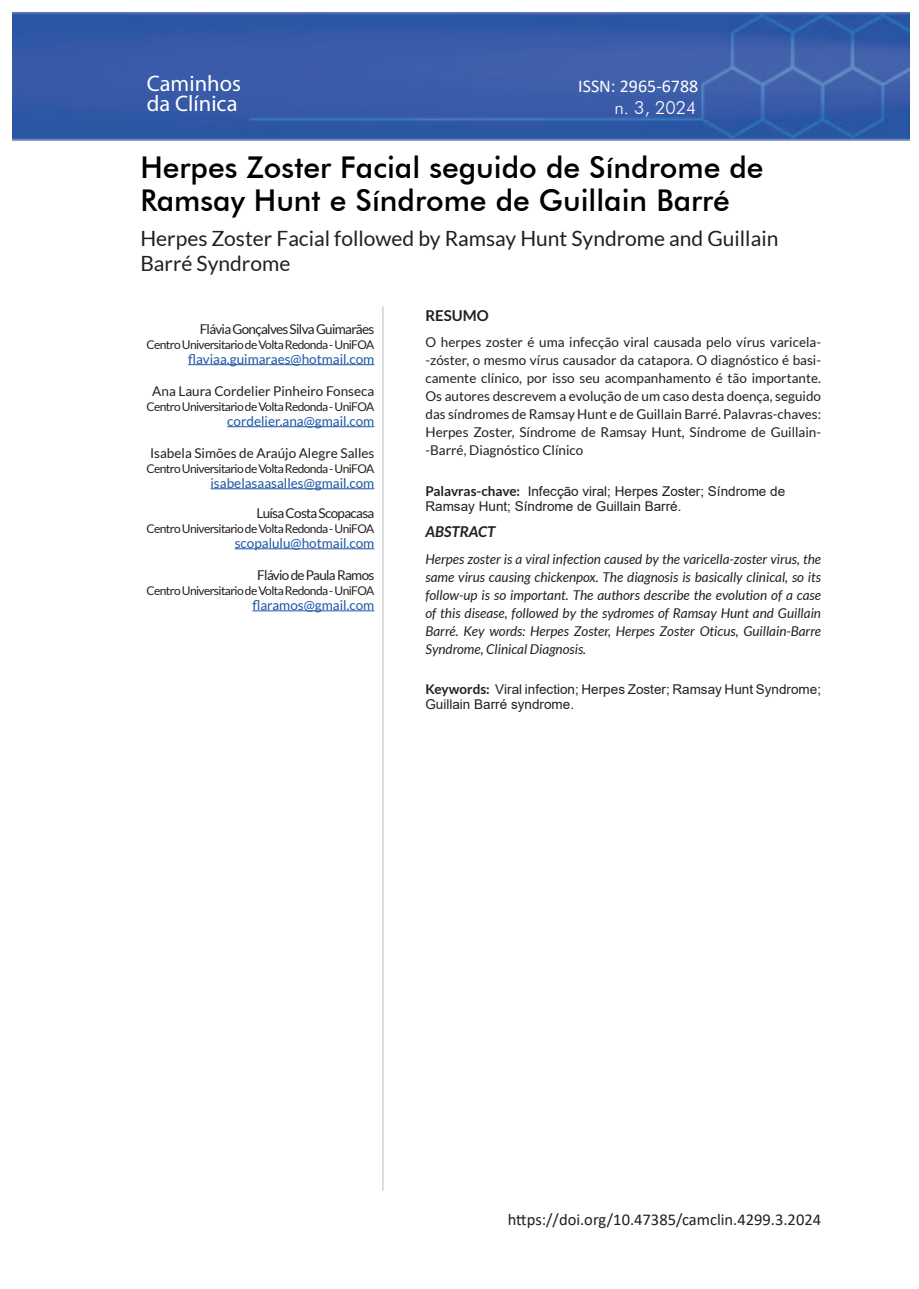
<style>
.page{position:relative;width:919px;height:1289px;background:#fff}
.page>*{position:absolute;margin:0;border:0;box-sizing:border-box;transform-origin:0 0}
.titulo-artigo-portugues{font:500 30px/33px "Futura BT";color:#000001}
.t1{font:22.5px/19.5px "Myriad Pro";color:#fff}
.titulo-artigo-ingles{font:21px/25.2px "Lato";color:#231f20}
.t2{font:18px "Calibri";color:#fff}
.t3{font:300 18px "Futura BT";color:#fff}
.t4{font:16.5px "Calibri";color:#231f20}
.palavras-chave{font:italic 700 15px "Lato";color:#231f20}
.titulo-resumo{font:700 15px "Lato";color:#231f20}
.resumo{font:13.5px/18px "Lato";color:#231f20;text-align:justify}
.abstract{font:italic 13.5px/18px "Lato";color:#231f20;text-align:justify}
.palavras-chave-2{font:13.5px/15px "Arial";color:#231f20}
.nome-autor{font:13.5px "Lato";color:#1e56a6}
.abstract-2{font:13.5px/15px "Arial";color:#231f20}
.nome-autor-2{font:13.5px "Lato";color:#231f20}
.dados-autor{font:13.5px "Lato";letter-spacing:-.05em;color:#231f20}
.email-autor-principal{font:13.5px "Lato";color:#1e56a6}
.nome-autor-3{font:13.5px "Lato";letter-spacing:-.05em;color:#231f20}
.email-autor{font:13.5px "Lato";color:#1e56a6}
.nome-autor-4{font:12px "Lato";letter-spacing:-.05em;color:#231f20}
.dados-autor-2{font:12px "Lato";letter-spacing:-.05em;color:#231f20}
.s1{font-family:"Lato";font-weight:700}
</style>
<div class="page">
<img style="left:13px;top:13px;width:896px;height:128px">
<hr style="left:382px;top:306px;width:1px;height:885px;background:#d1d2d4">
<hr style="left:188px;top:364px;width:186px;height:1px;background:#1e56a6">
<hr style="left:227px;top:426px;width:147px;height:1px;background:#1e56a6">
<hr style="left:210px;top:488px;width:164px;height:1px;background:#1e56a6">
<hr style="left:235px;top:548px;width:139px;height:1px;background:#1e56a6">
<hr style="left:252px;top:610px;width:122px;height:1px;background:#1e56a6">
<h2 class="t1" style="left:147px;top:73px;width:96px">Caminhos da Clínica</h2>
<h3 class="t2" style="left:578px;top:74px;width:122px">ISSN: 2965-6788</h3>
<h3 class="t3" style="left:614px;top:96px;width:83px">n. 3, 2024</h3>
<p class="titulo-artigo-portugues" style="left:140px;top:151px;width:624px">Herpes Zoster Facial seguido de Síndrome de<br>Ramsay Hunt e Síndrome de Guillain Barré</p>
<p class="titulo-artigo-ingles" style="left:140px;top:226px;width:639px">Herpes Zoster Facial followed by Ramsay Hunt Syndrome and Guillain<br>Barré Syndrome</p>
<p class="dados-autor" style="left:200px;top:321px;width:176px">Flávia Gonçalves Silva Guimarães</p>
<p class="dados-autor-2" style="left:147px;top:338px;width:229px">Centro Universitario de Volta Redonda - UniFOA</p>
<p class="nome-autor" style="left:188px;top:351px;width:188px">flaviaa.guimaraes@hotmail.com</p>
<p class="nome-autor-2" style="left:152px;top:383px;width:223px">Ana Laura Cordelier Pinheiro Fonseca</p>
<p class="nome-autor-4" style="left:147px;top:400px;width:229px">Centro Universitario de Volta Redonda - UniFOA</p>
<p class="nome-autor" style="left:227px;top:413px;width:149px">cordelier.ana@gmail.com</p>
<p class="nome-autor-2" style="left:150px;top:445px;width:226px">Isabela Simões de Araújo Alegre Salles</p>
<p class="nome-autor-4" style="left:147px;top:462px;width:229px">Centro Universitario de Volta Redonda - UniFOA</p>
<p class="nome-autor" style="left:210px;top:475px;width:165px">isabelasaasalles@gmail.com</p>
<p class="dados-autor" style="left:256px;top:505px;width:119px">Luísa Costa Scopacasa</p>
<p class="dados-autor-2" style="left:147px;top:522px;width:229px">Centro Universitario de Volta Redonda - UniFOA</p>
<p class="email-autor-principal" style="left:235px;top:535px;width:141px">scopalulu@hotmail.com</p>
<p class="nome-autor-3" style="left:257px;top:567px;width:119px">Flávio de Paula Ramos</p>
<p class="nome-autor-4" style="left:147px;top:584px;width:229px">Centro Universitario de Volta Redonda - UniFOA</p>
<p class="email-autor" style="left:252px;top:597px;width:123px">flaramos@gmail.com</p>
<p class="titulo-resumo" style="left:425px;top:306px;width:65px">RESUMO</p>
<p class="resumo" style="left:425px;top:333px;width:397px">O herpes zoster é uma infecção viral causada pelo vírus varicela--zóster, o mesmo vírus causador da catapora. O diagnóstico é basi&shy;camente clínico, por isso seu acompanhamento é tão importante.<br>Os autores descrevem a evolução de um caso desta doença, seguido das síndromes de Ramsay Hunt e de Guillain Barré. Palavras-chaves:<br>Herpes Zoster, Síndrome de Ramsay Hunt, Síndrome de Guillain--Barré, Diagnóstico Clínico</p>
<p class="palavras-chave-2" style="left:425px;top:483px;width:361px"><span class="s1">Palavras-chave:</span> Infecção viral; Herpes Zoster; Síndrome de<br>Ramsay Hunt; Síndrome de Guillain Barré.</p>
<p class="palavras-chave" style="left:425px;top:523px;width:71px">ABSTRACT</p>
<p class="abstract" style="left:425px;top:550px;width:397px">Herpes zoster is a viral infection caused by the varicella-zoster virus, the same virus causing chickenpox. The diagnosis is basically clinical, so its follow-up is so important. The authors describe the evolution of a case of this disease, followed by the sydromes of Ramsay Hunt and Guillain Barré. Key words: Herpes Zoster, Herpes Zoster Oticus, Guillain-Barre Syndrome, Clinical Diagnosis.</p>
<p class="abstract-2" style="left:425px;top:682px;width:397px"><span class="s1">Keywords:</span> Viral infection; Herpes Zoster; Ramsay Hunt Syndrome;<br>Guillain Barré syndrome.</p>
<p class="t4" style="left:507px;top:1208px;width:315px">https://doi.org/10.47385/camclin.4299.3.2024</p>
</div>
